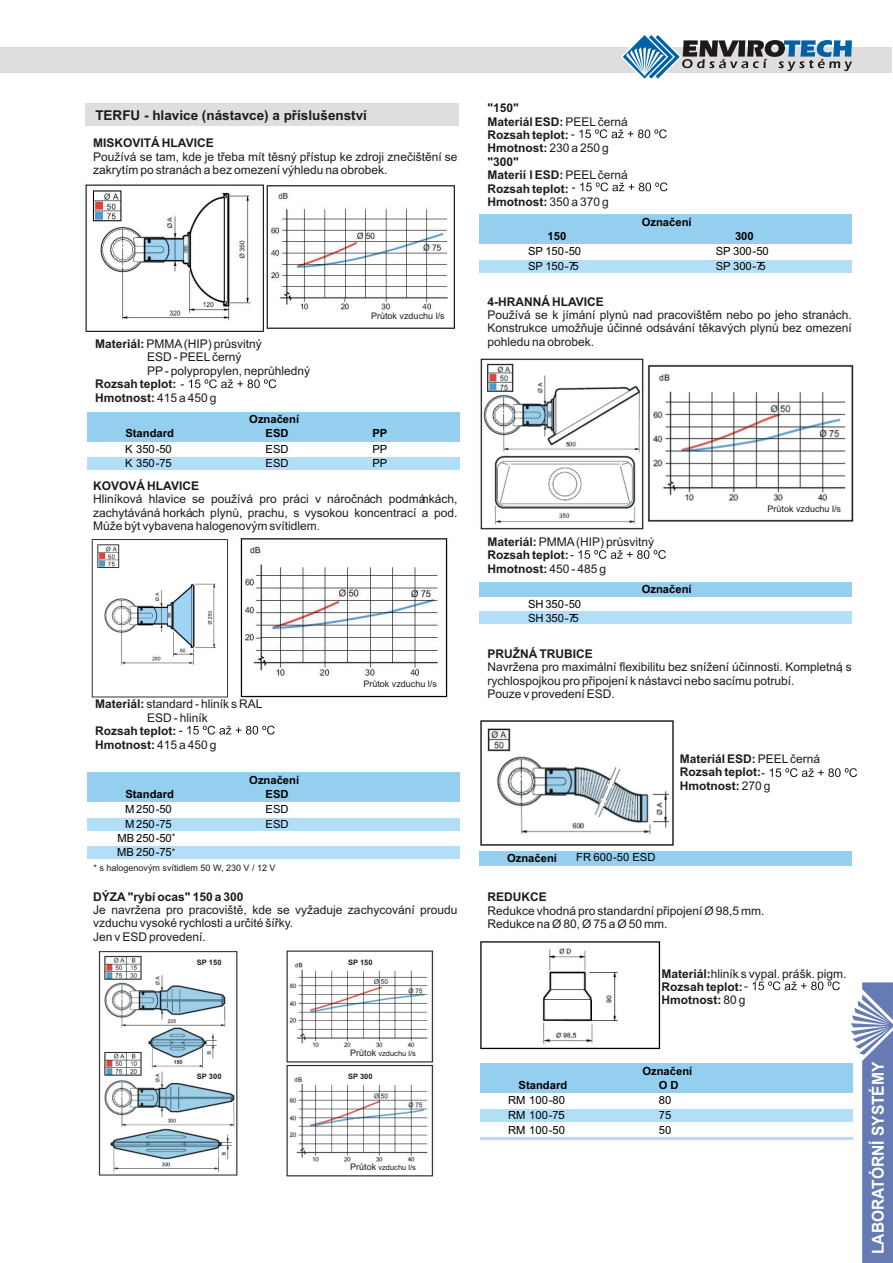
<style>
.page{position:relative;width:893px;height:1263px;background:#fff}
.page>*{position:absolute;margin:0;border:0;box-sizing:border-box;transform-origin:0 0}
.t1{font:700 16.5px "Arial";color:#fff;scale:.94 1}
.t2{font:700 13.5px "Arial";color:#1f1a17}
.t3{font:12px/13.4px "Arial";color:#1f1a17}
.t4{font:700 12px/13.4px "Arial";color:#1f1a17}
.t5{font:11.25px/14.9px "Arial";color:#000;text-align:justify}
.t6{font:700 11.25px "Arial";color:#000}
.t7{font:9px "Arial";color:#1f1a17}
.t8{font:7.5px "Arial";color:#1f1a17}
.t9{font:700 7.5px "Arial";color:#1f1a17}
.s1{font-weight:700}
.s2{font-weight:400}
.s3{font-size:9px}
</style>
<div class="page">
<img style="left:239px;top:537px;width:209px;height:161px">
<img style="left:266px;top:185px;width:189px;height:144px">
<div style="left:0;top:48px;width:892px;height:25px;background:#dedede"></div>
<svg style="left:851px;top:982px;width:42px;height:281px"></svg>
<div style="left:86px;top:103px;width:373px;height:22px;background:#dedede"></div>
<div style="left:87px;top:412px;width:372px;height:29px;background:#94cff0"></div>
<div style="left:87px;top:773px;width:372px;height:29px;background:#94cff0"></div>
<div style="left:480px;top:1064px;width:372px;height:29px;background:#94cff0"></div>
<div style="left:480px;top:215px;width:372px;height:29px;background:#94cff0"></div>
<div style="left:480px;top:582px;width:372px;height:15px;background:#94cff0"></div>
<div style="left:480px;top:851px;width:372px;height:14px;background:#94cff0"></div>
<div style="left:87px;top:457px;width:372px;height:13px;background:#b3def7"></div>
<div style="left:87px;top:817px;width:372px;height:13px;background:#b3def7"></div>
<div style="left:480px;top:1109px;width:372px;height:12px;background:#b3def7"></div>
<div style="left:480px;top:260px;width:372px;height:13px;background:#b3def7"></div>
<div style="left:480px;top:611px;width:372px;height:13px;background:#b3def7"></div>
<div style="left:87px;top:846px;width:372px;height:13px;background:#b3def7"></div>
<hr style="left:480px;top:1137px;width:372px;height:3px;background:#b3def7">
<img style="left:85px;top:184px;width:179px;height:148px">
<img style="left:92px;top:538px;width:136px;height:160px">
<img style="left:98px;top:951px;width:140px;height:225px">
<img style="left:286px;top:950px;width:148px;height:227px">
<img style="left:480px;top:358px;width:164px;height:172px">
<img style="left:647px;top:364px;width:207px;height:158px">
<img style="left:480px;top:720px;width:194px;height:126px">
<img style="left:480px;top:941px;width:181px;height:109px">
<svg style="left:181px;top:379px;width:95px;height:9px"></svg>
<svg style="left:572px;top:182px;width:95px;height:9px"></svg>
<svg style="left:570px;top:550px;width:96px;height:9px"></svg>
<svg style="left:761px;top:768px;width:96px;height:9px"></svg>
<svg style="left:744px;top:981px;width:96px;height:9px"></svg>
<svg style="left:571px;top:129px;width:96px;height:9px"></svg>
<svg style="left:179px;top:726px;width:96px;height:8px"></svg>
<svg style="left:621px;top:35px;width:231px;height:44px"></svg>
<p class="t2" style="left:95px;top:110px;width:273px">TERFU - hlavice (nástavce) a pøíslušenství</p>
<p class="t4" style="left:93px;top:138px;width:122px">MISKOVITÁ HLAVICE</p>
<p class="t3" style="left:93px;top:151px;width:366px">Používá se tam, kde je tøeba mít tìsný pøístup ke zdroji zneèištìní se zakrytím po stranách a bez omezení výhledu na obrobek.</p>
<p class="t3" style="left:147px;top:338px;width:165px;text-indent:-52px"><span class="s1">Materiál:</span> PMMA(HIP) prùsvitný<br>ESD - PEELèerný<br>PP- polypropylen, neprùhledný</p>
<p class="t4" style="left:95px;top:378px;width:123px">Rozsah teplot:<br>Hmotnost: <span class="s2">415 a 450 g</span></p>
<p class="t6" style="left:249px;top:415px;width:51px">Oznaèení</p>
<p class="t6" style="left:125px;top:429px;width:50px">Standard</p>
<p class="t6" style="left:266px;top:429px;width:25px">ESD</p>
<p class="t5" style="left:125px;top:442px;width:48px">K 350-50</p>
<p class="t5" style="left:266px;top:442px;width:25px">ESD</p>
<p class="t5" style="left:125px;top:457px;width:48px">K 350-75</p>
<p class="t5" style="left:266px;top:457px;width:25px">ESD</p>
<p class="t7" style="left:371px;top:313px;width:75px">Prùtok vzduchu l/s</p>
<p class="t6" style="left:372px;top:429px;width:16px">PP</p>
<p class="t5" style="left:372px;top:442px;width:16px;line-height:14.4px">PP<br>PP</p>
<p class="t4" style="left:93px;top:480px;width:107px">KOVOVÁ HLAVICE</p>
<p class="t3" style="left:93px;top:494px;width:366px;text-align:justify">Hliníková hlavice se používá pro práci v nároèn?ch podm?nk?ch, zachyt?v?n? hork?ch plynù, prachu, s vysokou koncentrací a pod.<br>Mùže být vybavena halogenovým svítidlem.</p>
<p class="t3" style="left:95px;top:699px;width:169px;text-align:center"><span class="s1">Materiál:</span> standard - hliník s RAL<br>ESD - hliník</p>
<p class="t4" style="left:95px;top:725px;width:123px">Rozsah teplot:<br>Hmotnost: <span class="s2">415 a 450 g</span></p>
<p class="t6" style="left:125px;top:789px;width:50px">Standard</p>
<p class="t5" style="left:125px;top:803px;width:48px">M250-50</p>
<p class="t6" style="left:249px;top:775px;width:51px">Oznaèení</p>
<p class="t6" style="left:266px;top:789px;width:25px">ESD</p>
<p class="t5" style="left:266px;top:803px;width:25px">ESD</p>
<p class="t5" style="left:266px;top:817px;width:25px">ESD</p>
<p class="t5" style="left:125px;top:817px;width:48px">M250-75</p>
<p class="t5" style="left:117px;top:846px;width:56px">MB 250-75</p>
<p class="t7" style="left:172px;top:833px;width:5px">*</p>
<p class="t7" style="left:94px;top:864px;width:184px">* s halogenovým svítidlem 50 W, 230 V / 12 V</p>
<p class="t5" style="left:117px;top:831px;width:56px">MB 250-50</p>
<p class="t7" style="left:172px;top:848px;width:5px">*</p>
<p class="t7" style="left:363px;top:681px;width:75px">Prùtok vzduchu l/s</p>
<p class="t4" style="left:93px;top:891px;width:152px">DÝZA "rybí ocas" 150 a 300</p>
<p class="t3" style="left:93px;top:904px;width:366px">Je navržena pro pracovištì, kde se vyžaduje zachycování proudu vzduchu vysoké rychlosti a urèité šíøky.<br>Jen v ESD provedení.</p>
<p class="t9" style="left:197px;top:960px;width:26px">SP 150</p>
<p class="t9" style="left:348px;top:960px;width:26px">SP 150</p>
<p class="t8" style="left:350px;top:1050px;width:67px"><span class="s3">Prùtok</span> vzduchu l/s</p>
<p class="t4" style="left:487px;top:102px;width:142px">"150"<br>Materiál ESD: <span class="s2">PEELèern?<br></span>Rozsah teplot:<br>Hmotnost: <span class="s2">230 a 250 g </span>"300"<br>Materi?l ESD: <span class="s2">PEELèern?<br></span>Rozsah teplot:<br>Hmotnost: <span class="s2">350 a 370 g</span></p>
<p class="t6" style="left:642px;top:217px;width:51px">Oznaèení</p>
<p class="t6" style="left:548px;top:231px;width:20px">150</p>
<p class="t6" style="left:735px;top:231px;width:20px">300</p>
<p class="t5" style="left:528px;top:245px;width:55px">SP 150-50</p>
<p class="t5" style="left:716px;top:245px;width:55px">SP 300-50</p>
<p class="t5" style="left:528px;top:259px;width:48px">SP 150-7</p>
<p class="t5" style="left:573px;top:259px;width:8px">5</p>
<p class="t5" style="left:716px;top:259px;width:48px">SP 300-7</p>
<p class="t5" style="left:760px;top:259px;width:8px">5</p>
<p class="t4" style="left:487px;top:296px;width:118px">4-HRANNÁ HLAVICE</p>
<p class="t3" style="left:487px;top:309px;width:366px;text-align:justify">Používá se k jímání plynù nad pracovištìm nebo po jeho stranách.<br>Konstrukce umožòuje úèinné odsávání tìkavých plynù bez omezení pohledu na obrobek.</p>
<p class="t4" style="left:487px;top:536px;width:168px">Materiál: <span class="s2">PMMA(HIP) prùsvitný<br></span>Rozsah teplot:<br>Hmotnost: <span class="s2">450 - 485 g</span></p>
<p class="t5" style="left:528px;top:597px;width:55px">SH 350-50</p>
<p class="t5" style="left:528px;top:612px;width:48px">SH 350-7</p>
<p class="t5" style="left:573px;top:612px;width:8px">5</p>
<p class="t6" style="left:642px;top:585px;width:51px">Oznaèení</p>
<p class="t7" style="left:768px;top:506px;width:75px">Prùtok vzduchu l/s</p>
<p class="t7" style="left:765px;top:509px;width:77px">Prietok vzduchu l/s</p>
<p class="t4" style="left:487px;top:648px;width:107px">PRUŽNÁ TRUBICE</p>
<p class="t3" style="left:487px;top:661px;width:366px">Navržena pro maximální flexibilitu bez snížení úèinnosti. Kompletn?, s rychlospojkou pro pøipojení k nástavci nebo sacímu potrubí.<br>Pouze v provedení ESD.</p>
<p class="t6" style="left:507px;top:853px;width:51px">Oznaèení</p>
<p class="t5" style="left:576px;top:851px;width:81px">FR 600-50 ESD</p>
<p class="t4" style="left:680px;top:753px;width:142px">Materiál ESD: <span class="s2">PEELèern?<br></span>Rozsah teplot:<br>Hmotnost: <span class="s2">270 g</span></p>
<p class="t4" style="left:487px;top:891px;width:61px">REDUKCE</p>
<p class="t3" style="left:487px;top:905px;width:278px">Redukce vhodná pro standardní pøipojení O 98,5 mm.<br>Redukce na O 80, O 75 a O 50 mm.</p>
<p class="t4" style="left:662px;top:968px;width:186px">Materiál:<span class="s2">hliník s vypal. prášk. pigm.<br></span>Rozsah teplot:<br>Hmotnost: <span class="s2">80 g</span></p>
<p class="t9" style="left:197px;top:1073px;width:26px">SP 300</p>
<p class="t9" style="left:348px;top:1073px;width:26px">SP 300</p>
<h1 class="t1" style="left:872px;top:1254px;width:206px;rotate:-90deg">LABORATÓRNÍ SYSTÉMY</h1>
<p class="t6" style="left:642px;top:1066px;width:51px">Oznaèení</p>
<p class="t6" style="left:518px;top:1080px;width:50px">Standard</p>
<p class="t6" style="left:659px;top:1080px;width:21px">O D</p>
<p class="t5" style="left:508px;top:1094px;width:58px">RM 100-80<br>RM 100-75<br>RM 100-50</p>
<p class="t5" style="left:659px;top:1094px;width:14px">80<br>75<br>50</p>
<p class="t8" style="left:350px;top:1164px;width:67px"><span class="s3">Prùtok</span> vzduchu l/s</p>
</div>
